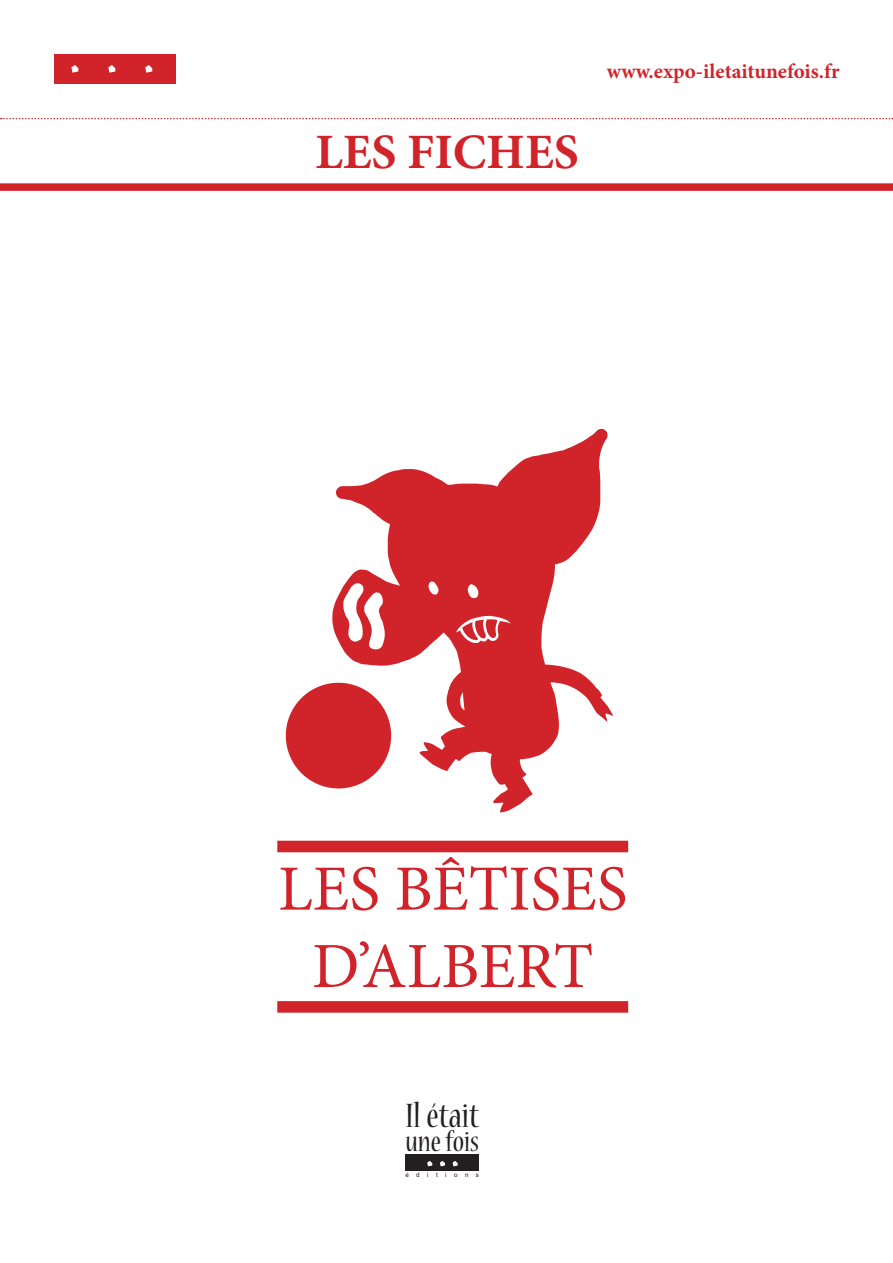
<style>
.page{position:relative;width:893px;height:1263px;background:#fff}
.page>*{position:absolute;margin:0;border:0;box-sizing:border-box;transform-origin:0 0}
.t1{font:108px "A Fontwith Serifs";color:#fff}
.t2{font:78.45px "A Fontwith Serifs";color:#fff}
.t3{font:64.5px/77.4px "Minion Pro";color:#d1232a;text-align:center}
.t4{font:700 49.5px "Minion Pro";color:#d1232a}
.t5{font:condensed 37.65px "Nueva Std";color:#231f20}
.t6{font:condensed 31.35px "Nueva Std";color:#231f20}
.t7{font:700 21px "Minion Pro";color:#d1232a}
.t8{font:6.3px "Arial";letter-spacing:1.185em;color:#231f20}
</style>
<div class="page">
<div style="left:277px;top:841px;width:351px;height:11px;background:#d1232a"></div>
<div style="left:277px;top:1001px;width:351px;height:12px;background:#d1232a"></div>
<img style="left:285px;top:428px;width:328px;height:386px">
<svg style="left:0;top:54px;width:893px;height:137px"></svg>
<svg style="left:1px;top:118px;width:892px;height:1px"></svg>
<div style="left:405px;top:1155px;width:74px;height:16px;background:#231f20"></div>
<h1 class="t1" style="left:71px;top:-28px;width:93px">...</h1>
<p class="t7" style="left:607px;top:56px;width:234px">www.expo-iletaitunefois.fr</p>
<h3 class="t4" style="left:315px;top:117px;width:265px">LES FICHES</h3>
<h3 class="t3" style="left:278px;top:851px;width:351px">LES BÊTISES<br>D’ALBERT</h3>
<h3 class="t5" style="left:405px;top:1099px;width:75px">Il était</h3>
<h3 class="t6" style="left:405px;top:1128px;width:75px">une fois</h3>
<h2 class="t2" style="left:427px;top:1093px;width:40px">...</h2>
<p class="t8" style="left:405px;top:1170px;width:75px">éditions</p>
</div>
